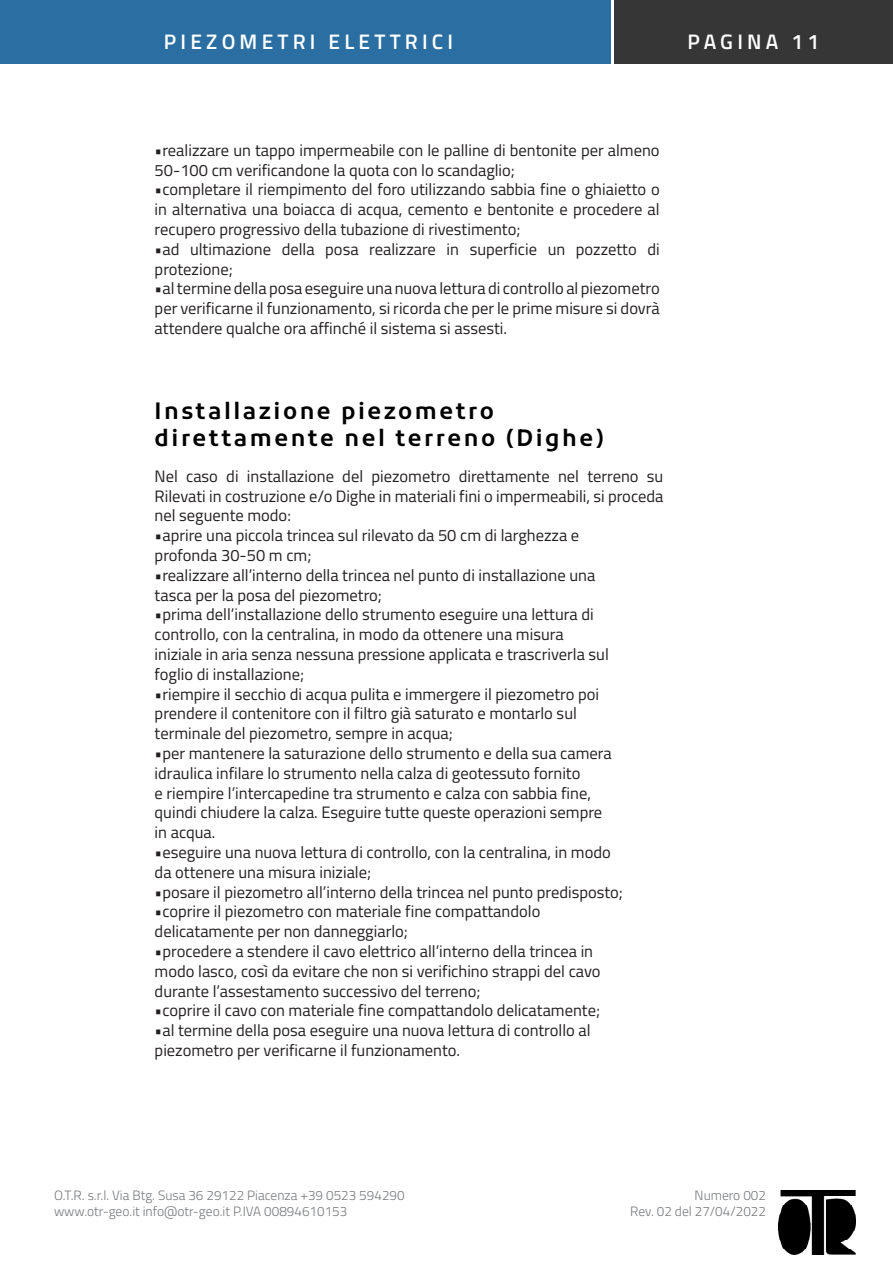
<style>
.page{position:relative;width:893px;height:1263px;background:#fff}
.page>*{position:absolute;margin:0;border:0;box-sizing:border-box;transform-origin:0 0}
.t1{font:600 22.5px "Kufam";letter-spacing:.11em;color:#000001}
.t2{font:600 21px "Titillium Web";letter-spacing:.2em;color:#fff}
.t3{font:16.5px/19.8px "Titillium Web";color:#231f20}
.t4{font:300 13.5px/16.2px "Titillium Web";color:#76787b}
</style>
<div class="page">
<div style="left:0;top:0;width:611px;height:64px;background:#2b6fa2"></div>
<div style="left:614px;top:0;width:279px;height:64px;background:#363636"></div>
<img style="left:779px;top:1190px;width:76px;height:64px">
<p class="t2" style="left:164px;top:26px;width:291px">PIEZOMETRI ELETTRICI</p>
<p class="t2" style="left:688px;top:26px;width:133px">PAGINA 11</p>
<p class="t3" style="left:155px;top:139px;width:507px">•realizzare un tappo impermeabile con le palline di bentonite per almeno<br>50-100 cm verificandone la quota con lo scandaglio;</p>
<p class="t3" style="left:155px;top:179px;width:507px;text-align:justify">•completare il riempimento del foro utilizzando sabbia fine o ghiaietto o in alternativa una boiacca di acqua, cemento e bentonite e procedere al recupero progressivo della tubazione di rivestimento;</p>
<p class="t3" style="left:155px;top:238px;width:507px">•ad ultimazione della posa realizzare in superficie un pozzetto di protezione;</p>
<p class="t3" style="left:155px;top:278px;width:507px;text-align:justify">•al termine della posa eseguire una nuova lettura di controllo al piezometro per verificarne il funzionamento, si ricorda che per le prime misure si dovrà attendere qualche ora affinché il sistema si assesti.</p>
<p class="t1" style="left:155px;top:399px;width:341px">Installazione piezometro</p>
<p class="t1" style="left:155px;top:426px;width:451px">direttamente nel terreno (Dighe)</p>
<p class="t3" style="left:155px;top:465px;width:510px;text-align:justify">Nel caso di installazione del piezometro direttamente nel terreno su Rilevati in costruzione e/o Dighe in materiali fini o impermeabili, si proceda nel seguente modo:</p>
<p class="t3" style="left:155px;top:525px;width:426px">•aprire una piccola trincea sul rilevato da 50 cm di larghezza e profonda 30-50 m cm;</p>
<p class="t3" style="left:155px;top:564px;width:442px">•realizzare all’interno della trincea nel punto di installazione una tasca per la posa del piezometro;</p>
<p class="t3" style="left:155px;top:604px;width:456px">•prima dell’installazione dello strumento eseguire una lettura di controllo, con la centralina, in modo da ottenere una misura iniziale in aria senza nessuna pressione applicata e trascriverla sul foglio di installazione;</p>
<p class="t3" style="left:155px;top:683px;width:446px">•riempire il secchio di acqua pulita e immergere il piezometro poi prendere il contenitore con il filtro già saturato e montarlo sul terminale del piezometro, sempre in acqua;</p>
<p class="t3" style="left:155px;top:742px;width:459px">•per mantenere la saturazione dello strumento e della sua camera idraulica infilare lo strumento nella calza di geotessuto fornito<br>e riempire l’intercapedine tra strumento e calza con sabbia fine, quindi chiudere la calza. Eseguire tutte queste operazioni sempre in acqua.</p>
<p class="t3" style="left:155px;top:841px;width:458px">•eseguire una nuova lettura di controllo, con la centralina, in modo da ottenere una misura iniziale;</p>
<p class="t3" style="left:155px;top:881px;width:470px">•posare il piezometro all’interno della trincea nel punto predisposto;</p>
<p class="t3" style="left:155px;top:901px;width:387px">•coprire il piezometro con materiale fine compattandolo delicatamente per non danneggiarlo;</p>
<p class="t3" style="left:155px;top:940px;width:447px">•procedere a stendere il cavo elettrico all’interno della trincea in modo lasco, così da evitare che non si verifichino strappi del cavo durante l’assestamento successivo del terreno;</p>
<p class="t3" style="left:155px;top:1000px;width:447px">•coprire il cavo con materiale fine compattandolo delicatamente;</p>
<p class="t3" style="left:155px;top:1020px;width:437px">•al termine della posa eseguire una nuova lettura di controllo al piezometro per verificarne il funzionamento.</p>
<p class="t4" style="left:54px;top:1186px;width:352px">O.T.R. s.r.l. Via Btg. Susa 36 29122 Piacenza +39 0523 594290 www.otr-geo.it info@otr-geo.it P.IVA 00894610153</p>
<p class="t4" style="left:695px;top:1186px;width:73px">Numero 002</p>
<p class="t4" style="left:630px;top:1203px;width:137px">Rev. 02 del 27/04/2022</p>
</div>
